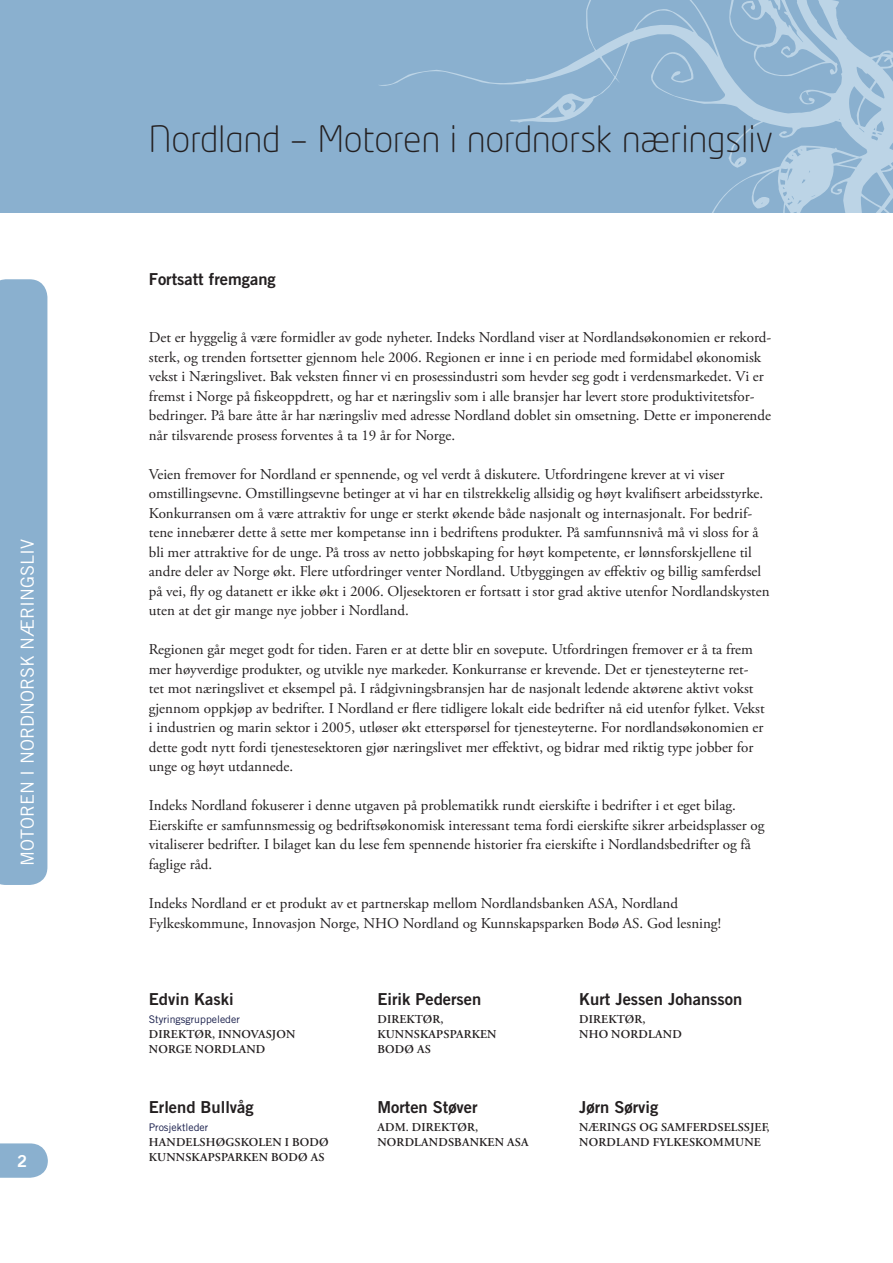
<style>
.page{position:relative;width:893px;height:1263px;background:#fff}
.page>*{position:absolute;margin:0;border:0;box-sizing:border-box;transform-origin:0 0}
.t1{font:300 36px "Neo Tech";color:#231f20}
.t2{font:18px "Trade Gothic";color:#fff}
.t3{font:16.5px "Trade Gothic Bold Two";color:#231f20}
.t4{font:15px/19.5px "Adobe Garamond Pro";color:#231f20}
.t5{font:600 12px/15px "Adobe Garamond Pro";letter-spacing:.015em;color:#231f20}
.t6{font:10.5px "Trade Gothic";color:#141a48}
</style>
<div class="page">
<div style="left:0;top:279px;width:47px;height:606px;background:#8ab0cf"></div>
<div style="left:0;top:0;width:893px;height:213px;background:#8ab0cf"></div>
<svg style="left:379px;top:0;width:514px;height:213px"></svg>
<svg style="left:0;top:1143px;width:48px;height:35px"></svg>
<p class="t2" style="left:17px;top:866px;width:329px;rotate:-90deg">MOTOREN I NORDNORSK NÆRINGSLIV</p>
<h1 class="t1" style="left:149px;top:118px;width:626px">Nordland – Motoren i nordnorsk næringsliv</h1>
<p class="t3" style="left:149px;top:269px;width:128px">Fortsatt fremgang</p>
<p class="t4" style="left:149px;top:328px;width:624px">Det er hyggelig å være formidler av gode nyheter. Indeks Nordland viser at Nordlandsøkonomien er rekord&shy;sterk, og trenden fortsetter gjennom hele 2006. Regionen er inne i en periode med formidabel økonomisk vekst i Næringslivet. Bak veksten finner vi en prosessindustri som hevder seg godt i verdensmarkedet. Vi er fremst i Norge på fiskeoppdrett, og har et næringsliv som i alle bransjer har levert store produktivitetsfor&shy;bedringer. På bare åtte år har næringsliv med adresse Nordland doblet sin omsetning. Dette er imponerende når tilsvarende prosess forventes å ta 19 år for Norge.</p>
<p class="t4" style="left:149px;top:465px;width:622px">Veien fremover for Nordland er spennende, og vel verdt å diskutere. Utfordringene krever at vi viser omstillingsevne. Omstillingsevne betinger at vi har en tilstrekkelig allsidig og høyt kvalifisert arbeidsstyrke.<br>Konkurransen om å være attraktiv for unge er sterkt økende både nasjonalt og internasjonalt. For bedrif&shy;tene innebærer dette å sette mer kompetanse inn i bedriftens produkter. På samfunnsnivå må vi sloss for å bli mer attraktive for de unge. På tross av netto jobbskaping for høyt kompetente, er lønnsforskjellene til andre deler av Norge økt. Flere utfordringer venter Nordland. Utbyggingen av effektiv og billig samferdsel på vei, fly og datanett er ikke økt i 2006. Oljesektoren er fortsatt i stor grad aktive utenfor Nordlandskysten uten at det gir mange nye jobber i Nordland.</p>
<p class="t4" style="left:149px;top:640px;width:617px">Regionen går meget godt for tiden. Faren er at dette blir en sovepute. Utfordringen fremover er å ta frem mer høyverdige produkter, og utvikle nye markeder. Konkurranse er krevende. Det er tjenesteyterne ret&shy;tet mot næringslivet et eksempel på. I rådgivningsbransjen har de nasjonalt ledende aktørene aktivt vokst gjennom oppkjøp av bedrifter. I Nordland er flere tidligere lokalt eide bedrifter nå eid utenfor fylket. Vekst i industrien og marin sektor i 2005, utløser økt etterspørsel for tjenesteyterne. For nordlandsøkonomien er dette godt nytt fordi tjenestesektoren gjør næringslivet mer effektivt, og bidrar med riktig type jobber for unge og høyt utdannede.</p>
<p class="t4" style="left:149px;top:796px;width:617px">Indeks Nordland fokuserer i denne utgaven på problematikk rundt eierskifte i bedrifter i et eget bilag.<br>Eierskifte er samfunnsmessig og bedriftsøkonomisk interessant tema fordi eierskifte sikrer arbeidsplasser og vitaliserer bedrifter. I bilaget kan du lese fem spennende historier fra eierskifte i Nordlandsbedrifter og få faglige råd.</p>
<p class="t4" style="left:149px;top:894px;width:574px">Indeks Nordland er et produkt av et partnerskap mellom Nordlandsbanken ASA, Nordland<br>Fylkeskommune, Innovasjon Norge, NHO Nordland og Kunnskapsparken Bodø AS. God lesning!</p>
<p class="t3" style="left:149px;top:989px;width:86px">Edvin Kaski</p>
<p class="t6" style="left:149px;top:1013px;width:93px">Styringsgruppeleder</p>
<p class="t5" style="left:149px;top:1027px;width:148px">DIREKTØR, INNOVASJON<br>NORGE NORDLAND</p>
<p class="t3" style="left:149px;top:1097px;width:106px">Erlend Bullvåg</p>
<p class="t6" style="left:149px;top:1121px;width:61px">Prosjektleder</p>
<p class="t5" style="left:149px;top:1135px;width:181px">HANDELSHØGSKOLEN I BODØ<br>KUNNSKAPSPARKEN BODØ AS</p>
<p class="t3" style="left:377px;top:989px;width:106px">Eirik Pedersen</p>
<p class="t5" style="left:377px;top:1012px;width:121px">DIREKTØR,<br>KUNNSKAPSPARKEN<br>BODØ AS</p>
<p class="t3" style="left:377px;top:1097px;width:102px">Morten Støver</p>
<p class="t5" style="left:377px;top:1120px;width:139px">ADM. DIREKTØR,<br>NORDLANDSBANKEN ASA</p>
<p class="t3" style="left:579px;top:989px;width:165px">Kurt Jessen Johansson</p>
<p class="t5" style="left:579px;top:1012px;width:104px">DIREKTØR,<br>NHO NORDLAND</p>
<p class="t3" style="left:579px;top:1097px;width:81px">Jørn Sørvig</p>
<p class="t5" style="left:579px;top:1120px;width:192px">NÆRINGS OG SAMFERDSELSSJEF,<br>NORDLAND FYLKESKOMMUNE</p>
</div>
